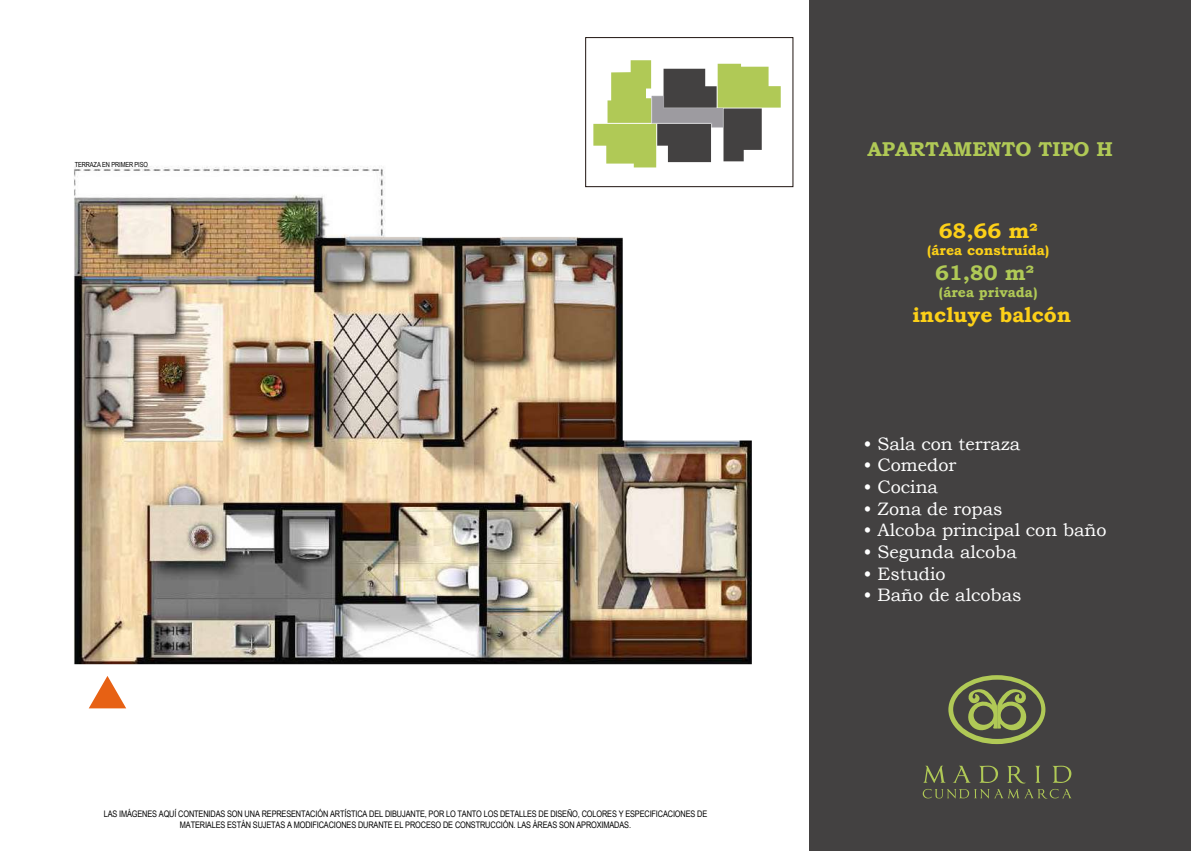
<style>
.page{position:relative;width:1191px;height:851px;background:#fff}
.page>*{position:absolute;margin:0;border:0;box-sizing:border-box;transform-origin:0 0}
.t1{font:700 21px "Bookman Old Style";color:#fcd018}
.t2{font:700 21px "Bookman Old Style";color:#b0c956}
.t3{font:700 20px "Bookman Old Style";color:#b0c956}
.t4{font:18px "Bookman Old Style";color:#fff}
.t5{font:700 14px "Bookman Old Style";color:#fcd018}
.t6{font:700 14px "Bookman Old Style";color:#b0c956}
.t7{font:9px/10.8px "Arial Narrow";letter-spacing:-.015em;color:#000;text-align:center}
.t8{font:7px "Arial Narrow";letter-spacing:-.015em;color:#000}
</style>
<div class="page">
<div style="left:809px;top:0;width:382px;height:850px;background:#434141"></div>
<img style="left:74px;top:166px;width:678px;height:498px">
<svg style="left:922px;top:765px;width:149px;height:33px"></svg>
<svg style="left:948px;top:675px;width:97px;height:69px"></svg>
<div style="left:585px;top:37px;width:208px;height:150px;background:#fff;border:1px solid #1f1410"></div>
<svg style="left:593px;top:60px;width:187px;height:107px"></svg>
<svg style="left:89px;top:676px;width:37px;height:32px"></svg>
<p class="t8" style="left:75px;top:159px;width:75px">TERRAZA EN PRIMER PISO</p>
<p class="t7" style="left:104px;top:808px;width:605px">LAS IMÁGENES AQUÍ CONTENIDAS SON UNA REPRESENTACIÓN ARTÍSTICA DEL DIBUJANTE, POR LO TANTO LOS DETALLES DE DISEÑO, COLORES Y ESPECIFICACIONES DE<br>MATERIALES ESTÁN SUJETAS A MODIFICACIONES DURANTE EL PROCESO DE CONSTRUCCIÓN. LAS ÁREAS SON APROXIMADAS.</p>
<h2 class="t3" style="left:867px;top:135px;width:247px">APARTAMENTO TIPO H</h2>
<h1 class="t1" style="left:938px;top:216px;width:101px">68,66 m²</h1>
<h3 class="t5" style="left:927px;top:240px;width:124px">(área construída)</h3>
<h1 class="t2" style="left:935px;top:258px;width:101px">61,80 m²</h1>
<h3 class="t6" style="left:939px;top:282px;width:100px">(área privada)</h3>
<h1 class="t1" style="left:912px;top:300px;width:160px">incluye balcón</h1>
<h3 class="t4" style="left:863px;top:432px;width:158px">• Sala con terraza</h3>
<h3 class="t4" style="left:863px;top:453px;width:94px">• Comedor</h3>
<h3 class="t4" style="left:863px;top:475px;width:76px">• Cocina</h3>
<h3 class="t4" style="left:863px;top:496px;width:141px">• Zona de ropas</h3>
<h3 class="t4" style="left:863px;top:518px;width:244px">• Alcoba principal con baño</h3>
<h3 class="t4" style="left:863px;top:540px;width:155px">• Segunda alcoba</h3>
<h3 class="t4" style="left:863px;top:561px;width:84px">• Estudio</h3>
<h3 class="t4" style="left:863px;top:583px;width:160px">• Baño de alcobas</h3>
</div>
